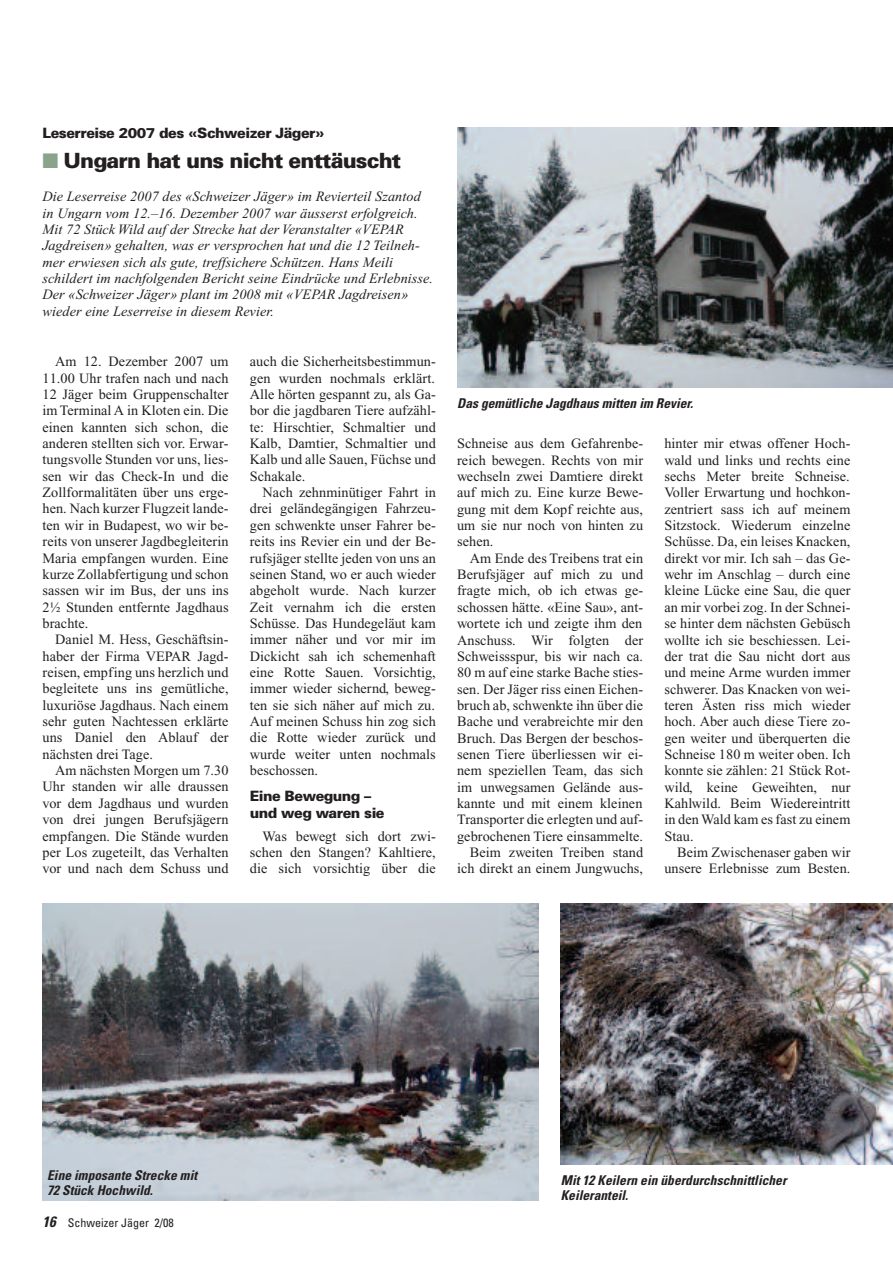
<style>
.page{position:relative;width:893px;height:1263px;background:#fff}
.page>*{position:absolute;margin:0;border:0;box-sizing:border-box;transform-origin:0 0}
.t1{font:900 21px "Univers";letter-spacing:-.04em;color:#231f20}
.t2{font:14.25px/16.4px "Times New Roman";letter-spacing:.005em;color:#231f20;text-align:justify}
.t3{font:italic 14.25px/16.4px "Times New Roman";letter-spacing:.005em;color:#231f20}
.t4{font:900 14.25px/16.4px "Univers";letter-spacing:-.035em;color:#231f20}
.t5{font:italic 700 condensed 13.5px/15px "Univers";color:#231f20}
.t6{font:condensed 12px "Univers";color:#231f20}
.s1{color:#8aa48c}
.s2{font-weight:700;font-style:italic;font-size:15px}
</style>
<div class="page">
<img style="left:457px;top:128px;width:436px;height:259px">
<img style="left:561px;top:904px;width:332px;height:260px">
<img style="left:43px;top:904px;width:496px;height:296px">
<p class="t4" style="left:43px;top:126px;width:284px">Leserreise 2007 des «Schweizer Jäger»</p>
<h1 class="t1" style="left:43px;top:153px;width:360px"><span class="s1">■</span> Ungarn hat uns nicht enttäuscht</h1>
<p class="t3" style="left:43px;top:190px;width:392px">Die Leserreise 2007 des «Schweizer Jäger» im Revierteil Szantod in Ungarn vom 12.–16. Dezember 2007 war äusserst erfolgreich.<br>Mit 72 Stück Wild auf der Strecke hat der Veranstalter «VEPAR Jagdreisen» gehalten, was er versprochen hat und die 12 Teilneh&shy;mer erwiesen sich als gute, treffsichere Schützen. Hans Meili schildert im nachfolgenden Bericht seine Eindrücke und Erlebnisse.<br>Der «Schweizer Jäger» plant im 2008 mit «VEPAR Jagdreisen» wieder eine Leserreise in diesem Revier.</p>
<p class="t2" style="left:43px;top:355px;width:188px;text-indent:13px">Am 12. Dezember 2007 um 11.00 Uhr trafen nach und nach 12 Jäger beim Gruppenschalter im Terminal A in Kloten ein. Die einen kannten sich schon, die anderen stellten sich vor. Erwar&shy;tungsvolle Stunden vor uns, lies&shy;sen wir das Check-In und die Zollformalitäten über uns erge&shy;hen. Nach kurzer Flugzeit lande&shy;ten wir in Budapest, wo wir be&shy;reits von unserer Jagdbegleiterin Maria empfangen wurden. Eine kurze Zollabfertigung und schon sassen wir im Bus, der uns ins 2½ Stunden entfernte Jagdhaus brachte.</p>
<p class="t2" style="left:43px;top:633px;width:188px;text-indent:13px">Daniel M. Hess, Geschäftsin&shy;haber der Firma VEPAR Jagd&shy;reisen, empfing uns herzlich und begleitete uns ins gemütliche, luxuriöse Jagdhaus. Nach einem sehr guten Nachtessen erklärte uns Daniel den Ablauf der nächsten drei Tage.</p>
<p class="t2" style="left:43px;top:763px;width:188px;text-indent:13px">Am nächsten Morgen um 7.30<br>Uhr standen wir alle draussen vor dem Jagdhaus und wurden von drei jungen Berufsjägern empfangen. Die Stände wurden per Los zugeteilt, das Verhalten vor und nach dem Schuss und</p>
<p class="t2" style="left:250px;top:355px;width:188px">auch die Sicherheitsbestimmun&shy;gen wurden nochmals erklärt.<br>Alle hörten gespannt zu, als Ga&shy;bor die jagdbaren Tiere aufzähl&shy;te: Hirschtier, Schmaltier und Kalb, Damtier, Schmaltier und Kalb und alle Sauen, Füchse und Schakale.</p>
<p class="t2" style="left:250px;top:485px;width:188px;text-indent:13px">Nach zehnminütiger Fahrt in drei geländegängigen Fahrzeu&shy;gen schwenkte unser Fahrer be&shy;reits ins Revier ein und der Be&shy;rufsjäger stellte jeden von uns an seinen Stand, wo er auch wieder abgeholt wurde. Nach kurzer Zeit vernahm ich die ersten Schüsse. Das Hundegeläut kam immer näher und vor mir im Dickicht sah ich schemenhaft eine Rotte Sauen. Vorsichtig, immer wieder sichernd, beweg&shy;ten sie sich näher auf mich zu.<br>Auf meinen Schuss hin zog sich die Rotte wieder zurück und wurde weiter unten nochmals beschossen.</p>
<p class="t4" style="left:250px;top:789px;width:136px">Eine Bewegung – und weg waren sie</p>
<p class="t2" style="left:250px;top:829px;width:188px;text-indent:13px">Was bewegt sich dort zwi&shy;schen den Stangen? Kahltiere, die sich vorsichtig über die</p>
<p class="t5" style="left:457px;top:396px;width:238px">Das gemütliche Jagdhaus mitten im Revier.</p>
<p class="t2" style="left:457px;top:437px;width:188px">Schneise aus dem Gefahrenbe&shy;reich bewegen. Rechts von mir wechseln zwei Damtiere direkt auf mich zu. Eine kurze Bewe&shy;gung mit dem Kopf reichte aus, um sie nur noch von hinten zu sehen.</p>
<p class="t2" style="left:457px;top:551px;width:188px;text-align:right">Am Ende des Treibens trat ein<br>Berufsjäger auf mich zu und fragte mich, ob ich etwas ge&shy;schossen hätte. «Eine Sau», ant&shy;wortete ich und zeigte ihm den<br>Anschuss. Wir folgten der<br>Schweissspur, bis wir nach ca.<br>80 m auf eine starke Bache sties&shy;sen. Der Jäger riss einen Eichen&shy;bruch ab, schwenkte ihn über die<br>Bache und verabreichte mir den<br>Bruch. Das Bergen der beschos&shy;senen Tiere überliessen wir ei&shy;nem speziellen Team, das sich im unwegsamen Gelände aus&shy;kannte und mit einem kleinen<br>Transporter die erlegten und auf&shy;gebrochenen Tiere einsammelte.<br>Beim zweiten Treiben stand ich direkt an einem Jungwuchs,</p>
<p class="t2" style="left:664px;top:437px;width:188px">hinter mir etwas offener Hoch&shy;wald und links und rechts eine sechs Meter breite Schneise.<br>Voller Erwartung und hochkon&shy;zentriert sass ich auf meinem Sitzstock. Wiederum einzelne Schüsse. Da, ein leises Knacken, direkt vor mir. Ich sah – das Ge&shy;wehr im Anschlag – durch eine kleine Lücke eine Sau, die quer an mir vorbei zog. In der Schnei&shy;se hinter dem nächsten Gebüsch wollte ich sie beschiessen. Lei&shy;der trat die Sau nicht dort aus und meine Arme wurden immer schwerer. Das Knacken von wei&shy;teren Ästen riss mich wieder hoch. Aber auch diese Tiere zo&shy;gen weiter und überquerten die Schneise 180 m weiter oben. Ich konnte sie zählen: 21 Stück Rot&shy;wild, keine Geweihten, nur Kahlwild. Beim Wiedereintritt in denWald kam es fast zu einem Stau.</p>
<p class="t2" style="left:664px;top:845px;width:188px;text-align:right">Beim Zwischenaser gaben wir unsere Erlebnisse zum Besten.</p>
<p class="t5" style="left:47px;top:1169px;width:151px">Eine imposante Strecke mit<br>72 Stück Hochwild.</p>
<p class="t6" style="left:43px;top:1218px;width:133px"><span class="s2">16</span> Schweizer Jäger 2/08</p>
<p class="t5" style="left:561px;top:1173px;width:227px">Mit 12 Keilern ein überdurchschnittlicher<br>Keileranteil.</p>
</div>
